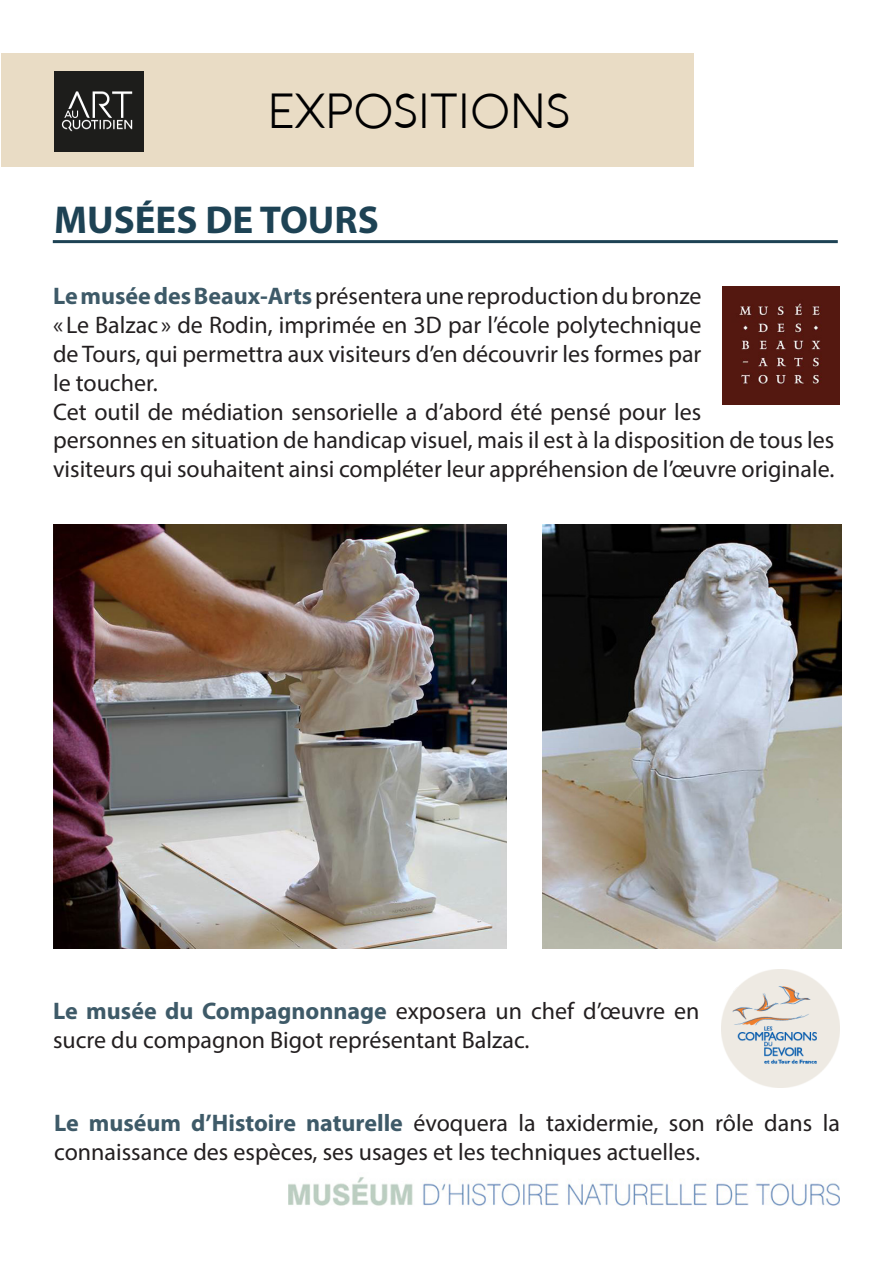
<style>
.page{position:relative;width:893px;height:1263px;background:#fff}
.page>*{position:absolute;margin:0;border:0;box-sizing:border-box;transform-origin:0 0}
.t1{font:300 48px "Aquawax";color:#000001}
.t2{font:700 39px "Myriad Pro";color:#1d4254}
.t3{font:24px/28.8px "Myriad Pro";color:#231f20}
.s1{font-weight:700;color:#3e5a68}
</style>
<div class="page">
<div style="left:1px;top:54px;width:693px;height:113px;background:#e9dcc5"></div>
<img style="left:55px;top:71px;width:88px;height:80px">
<hr style="left:53px;top:240px;width:785px;height:3px;background:#1d4254">
<img style="left:53px;top:524px;width:454px;height:424px">
<img style="left:723px;top:286px;width:117px;height:119px">
<img style="left:721px;top:969px;width:118px;height:118px">
<img style="left:289px;top:1177px;width:551px;height:30px">
<img style="left:542px;top:524px;width:299px;height:424px">
<h1 class="t1" style="left:268px;top:83px;width:303px">EXPOSITIONS</h1>
<h2 class="t2" style="left:54px;top:194px;width:326px">MUSÉES DE TOURS</h2>
<p class="t3" style="left:53px;top:282px;width:783px"><span class="s1">Le musée des Beaux-Arts</span> présentera une reproduction du bronze<br>« Le Balzac » de Rodin, imprimée en 3D par l’école polytechnique<br>de Tours, qui permettra aux visiteurs d’en découvrir les formes par<br>le toucher.<br>Cet outil de médiation sensorielle a d’abord été pensé pour les<br>personnes en situation de handicap visuel, mais il est à la disposition de tous les visiteurs qui souhaitent ainsi compléter leur appréhension de l’œuvre originale.</p>
<p class="t3" style="left:53px;top:996px;width:648px"><span class="s1">Le musée du Compagnonnage</span> exposera un chef d’œuvre en sucre du compagnon Bigot représentant Balzac.</p>
<p class="t3" style="left:54px;top:1108px;width:787px"><span class="s1">Le muséum d’Histoire naturelle</span> évoquera la taxidermie, son rôle dans la connaissance des espèces, ses usages et les techniques actuelles.</p>
</div>
